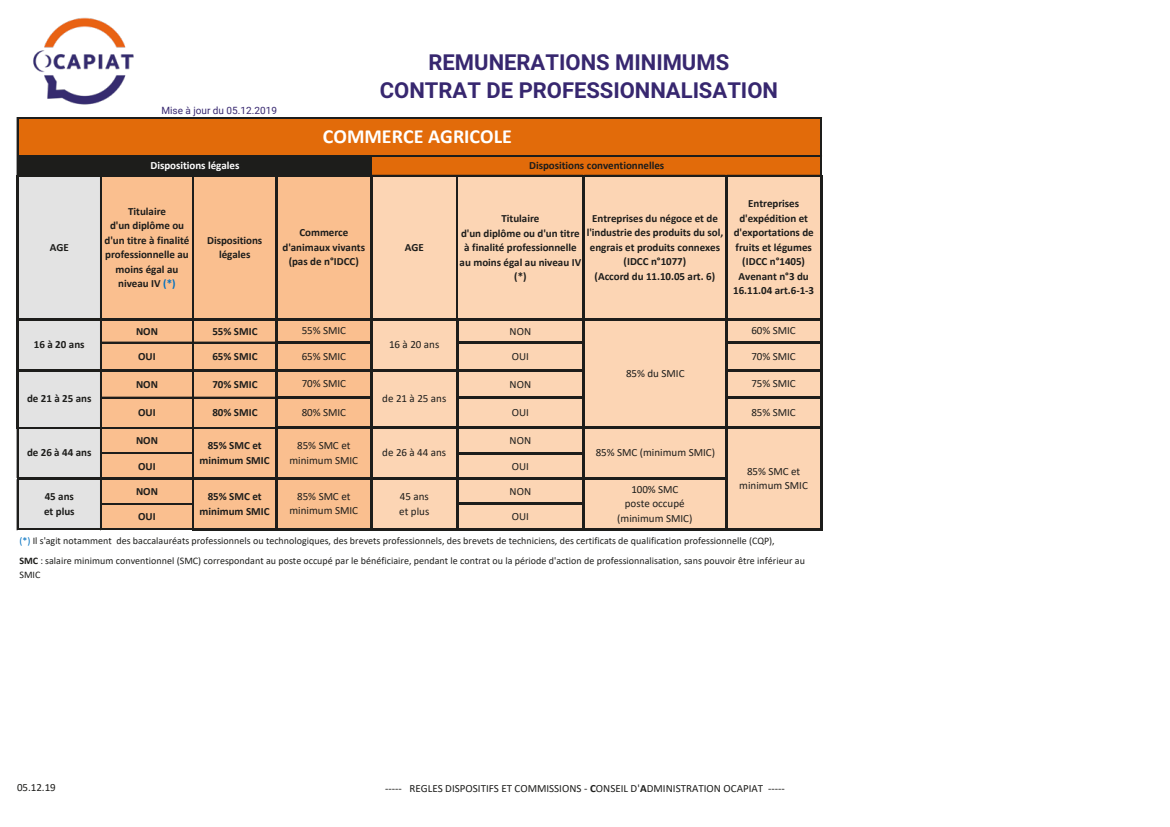
<style>
.page{position:relative;width:1170px;height:827px;background:#fff}
.page>*{position:absolute;margin:0;border:0;box-sizing:border-box;transform-origin:0 0}
.t1{font:700 22px/27.5px "Roboto";color:#37276f;text-align:center}
.t2{font:700 20px "Calibri";color:#fff}
.t3{font:700 11px/14.5px "Calibri";letter-spacing:-.005em;color:#1d1d1b;text-align:center}
.t4{font:11px/14.5px "Calibri";color:#1d1d1b;text-align:center}
.t5{font:700 11px "Calibri";letter-spacing:-.005em;color:#fff}
.t6{font:10px/13.2px "Calibri";letter-spacing:.005em;color:#1d1d1b}
.t7{font:10px "Roboto";letter-spacing:.005em;color:#37276f}
.s1{color:#0070c0}
.s2{font-weight:700}
</style>
<div class="page">
<div style="left:18px;top:118px;width:803px;height:38px;background:#e26b0a"></div>
<div style="left:18px;top:156px;width:353px;height:20px;background:#1d1d1b"></div>
<div style="left:371px;top:156px;width:450px;height:20px;background:#e26b0a"></div>
<div style="left:18px;top:176px;width:83px;height:353px;background:#e3e3e3"></div>
<div style="left:101px;top:176px;width:270px;height:353px;background:#fabf8f"></div>
<div style="left:371px;top:176px;width:450px;height:353px;background:#fcd5b4"></div>
<hr style="left:17px;top:117px;width:1px;height:58px;background:#1d1d1b">
<svg style="left:371px;top:157px;width:1px;height:18px"></svg>
<hr style="left:372px;top:175px;width:210px;height:1px;background:#1d1d1b">
<hr style="left:584px;top:175px;width:141px;height:1px;background:#1d1d1b">
<hr style="left:820px;top:118px;width:1px;height:57px;background:#1d1d1b">
<hr style="left:100px;top:176px;width:1px;height:142px;background:#1d1d1b">
<hr style="left:192px;top:176px;width:1px;height:142px;background:#1d1d1b">
<hr style="left:456px;top:176px;width:1px;height:142px;background:#1d1d1b">
<hr style="left:101px;top:342px;width:174px;height:1px;background:#1d1d1b">
<hr style="left:277px;top:341px;width:95px;height:2px;background:#1d1d1b">
<hr style="left:458px;top:341px;width:126px;height:2px;background:#1d1d1b">
<hr style="left:100px;top:320px;width:1px;height:49px;background:#1d1d1b">
<hr style="left:192px;top:320px;width:1px;height:49px;background:#1d1d1b">
<hr style="left:18px;top:369px;width:566px;height:2px;background:#1d1d1b">
<hr style="left:101px;top:397px;width:174px;height:1px;background:#1d1d1b">
<hr style="left:277px;top:396px;width:95px;height:2px;background:#1d1d1b">
<hr style="left:458px;top:396px;width:126px;height:2px;background:#1d1d1b">
<hr style="left:16px;top:175px;width:3px;height:253px;background:#1d1d1b">
<hr style="left:18px;top:427px;width:257px;height:1px;background:#1d1d1b">
<hr style="left:101px;top:452px;width:92px;height:1px;background:#1d1d1b">
<hr style="left:17px;top:428px;width:1px;height:49px;background:#1d1d1b">
<hr style="left:100px;top:371px;width:1px;height:106px;background:#1d1d1b">
<hr style="left:192px;top:371px;width:1px;height:106px;background:#1d1d1b">
<hr style="left:101px;top:503px;width:92px;height:1px;background:#1d1d1b">
<hr style="left:18px;top:528px;width:174px;height:1px;background:#1d1d1b">
<hr style="left:17px;top:479px;width:1px;height:50px;background:#1d1d1b">
<hr style="left:820px;top:175px;width:2px;height:355px;background:#1d1d1b">
<hr style="left:370px;top:175px;width:2px;height:355px;background:#1d1d1b">
<hr style="left:100px;top:479px;width:1px;height:50px;background:#1d1d1b">
<hr style="left:192px;top:479px;width:1px;height:49px;background:#1d1d1b">
<hr style="left:275px;top:175px;width:2px;height:355px;background:#1d1d1b">
<hr style="left:456px;top:320px;width:2px;height:210px;background:#1d1d1b">
<hr style="left:582px;top:175px;width:2px;height:355px;background:#1d1d1b">
<hr style="left:725px;top:175px;width:2px;height:355px;background:#1d1d1b">
<hr style="left:18px;top:117px;width:803px;height:1px;background:#1d1d1b">
<hr style="left:18px;top:156px;width:803px;height:1px;background:#1d1d1b">
<hr style="left:727px;top:175px;width:93px;height:1px;background:#1d1d1b">
<hr style="left:18px;top:318px;width:804px;height:2px;background:#1d1d1b">
<hr style="left:727px;top:341px;width:95px;height:2px;background:#1d1d1b">
<hr style="left:727px;top:369px;width:95px;height:2px;background:#1d1d1b">
<hr style="left:727px;top:396px;width:95px;height:2px;background:#1d1d1b">
<hr style="left:277px;top:427px;width:545px;height:2px;background:#1d1d1b">
<hr style="left:458px;top:452px;width:126px;height:2px;background:#1d1d1b">
<hr style="left:17px;top:477px;width:710px;height:2px;background:#1d1d1b">
<hr style="left:458px;top:503px;width:126px;height:2px;background:#1d1d1b">
<hr style="left:192px;top:528px;width:630px;height:2px;background:#1d1d1b">
<img style="left:16px;top:17px;width:147px;height:126px">
<p class="t7" style="left:161px;top:104px;width:117px">Mise à jour du 05.12.2019</p>
<h1 class="t1" style="left:380px;top:48px;width:400px">REMUNERATIONS MINIMUMS<br>CONTRAT DE PROFESSIONNALISATION</h1>
<h2 class="t2" style="left:323px;top:123px;width:191px">COMMERCE AGRICOLE</h2>
<p class="t3" style="left:50px;top:240px;width:21px">AGE</p>
<p class="t5" style="left:150px;top:158px;width:91px">Dispositions légales</p>
<p class="t3" style="left:529px;top:158px;width:137px">Dispositions conventionnelles</p>
<p class="t3" style="left:105px;top:204px;width:86px">Titulaire<br>d'un diplôme ou d'un titre à finalité professionnelle au moins égal au niveau IV <span class="s1">(*)</span></p>
<p class="t3" style="left:282px;top:225px;width:84px">Commerce d'animaux vivants (pas de n°IDCC)</p>
<p class="t3" style="left:207px;top:233px;width:57px">Dispositions légales</p>
<p class="t3" style="left:405px;top:240px;width:21px">AGE</p>
<p class="t3" style="left:586px;top:211px;width:138px">Entreprises du négoce et de l'industrie des produits du sol, engrais et produits connexes (IDCC n°1077)<br>(Accord du 11.10.05 art. 6)</p>
<p class="t3" style="left:459px;top:211px;width:123px">Titulaire<br>d'un diplôme ou d'un titre à finalité professionnelle au moins égal au niveau IV (*)</p>
<p class="t3" style="left:733px;top:196px;width:82px">Entreprises d'expédition et d'exportations de fruits et légumes (IDCC n°1405)<br>Avenant n°3 du<br>16.11.04 art.6-1-3</p>
<p class="t4" style="left:302px;top:323px;width:46px">55% SMIC</p>
<p class="t4" style="left:302px;top:348px;width:46px">65% SMIC</p>
<p class="t4" style="left:751px;top:348px;width:46px">70% SMIC</p>
<p class="t4" style="left:751px;top:323px;width:46px">60% SMIC</p>
<p class="t3" style="left:136px;top:323px;width:23px">NON</p>
<p class="t3" style="left:212px;top:323px;width:47px">55% SMIC</p>
<p class="t4" style="left:509px;top:323px;width:23px">NON</p>
<p class="t3" style="left:138px;top:349px;width:19px">OUI</p>
<p class="t3" style="left:212px;top:349px;width:47px">65% SMIC</p>
<p class="t4" style="left:512px;top:349px;width:19px">OUI</p>
<p class="t3" style="left:136px;top:376px;width:23px">NON</p>
<p class="t3" style="left:212px;top:376px;width:47px">70% SMIC</p>
<p class="t4" style="left:509px;top:376px;width:23px">NON</p>
<p class="t3" style="left:138px;top:405px;width:19px">OUI</p>
<p class="t3" style="left:212px;top:405px;width:47px">80% SMIC</p>
<p class="t4" style="left:512px;top:405px;width:19px">OUI</p>
<p class="t3" style="left:136px;top:433px;width:23px">NON</p>
<p class="t4" style="left:509px;top:433px;width:23px">NON</p>
<p class="t3" style="left:138px;top:458px;width:19px">OUI</p>
<p class="t4" style="left:512px;top:458px;width:19px">OUI</p>
<p class="t3" style="left:136px;top:484px;width:23px">NON</p>
<p class="t4" style="left:509px;top:483px;width:23px">NON</p>
<p class="t3" style="left:138px;top:509px;width:19px">OUI</p>
<p class="t4" style="left:512px;top:509px;width:19px">OUI</p>
<p class="t3" style="left:34px;top:337px;width:52px">16 à 20 ans</p>
<p class="t4" style="left:389px;top:336px;width:52px">16 à 20 ans</p>
<p class="t4" style="left:626px;top:365px;width:60px">85% du SMIC</p>
<p class="t4" style="left:751px;top:376px;width:46px">75% SMIC</p>
<p class="t4" style="left:302px;top:376px;width:46px">70% SMIC</p>
<p class="t3" style="left:27px;top:391px;width:66px">de 21 à 25 ans</p>
<p class="t4" style="left:382px;top:391px;width:66px">de 21 à 25 ans</p>
<p class="t4" style="left:302px;top:404px;width:46px">80% SMIC</p>
<p class="t4" style="left:751px;top:404px;width:46px">85% SMIC</p>
<p class="t4" style="left:289px;top:438px;width:70px">85% SMC et minimum SMIC</p>
<p class="t3" style="left:27px;top:445px;width:66px">de 26 à 44 ans</p>
<p class="t3" style="left:200px;top:438px;width:72px">85% SMC et minimum SMIC</p>
<p class="t4" style="left:382px;top:445px;width:66px">de 26 à 44 ans</p>
<p class="t4" style="left:595px;top:445px;width:121px">85% SMC (minimum SMIC)</p>
<p class="t4" style="left:739px;top:463px;width:70px">85% SMC et minimum SMIC</p>
<p class="t4" style="left:617px;top:481px;width:77px">100% SMC<br>poste occupé (minimum SMIC)</p>
<p class="t4" style="left:289px;top:488px;width:70px">85% SMC et minimum SMIC</p>
<p class="t3" style="left:44px;top:489px;width:32px;text-align:left">45 ans et plus</p>
<p class="t3" style="left:200px;top:489px;width:72px">85% SMC et minimum SMIC</p>
<p class="t4" style="left:399px;top:488px;width:32px;text-align:left">45 ans et plus</p>
<p class="t6" style="left:19px;top:534px;width:757px"><span class="s1">(*)</span> Il s'agit notamment des baccalauréats professionnels ou technologiques, des brevets professionnels, des brevets de techniciens, des certificats de qualification professionnelle (CQP),</p>
<p class="t6" style="left:19px;top:554px;width:787px"><span class="s2">SMC</span> : salaire minimum conventionnel (SMC) correspondant au poste occupé par le bénéficiaire, pendant le contrat ou la période d'action de professionnalisation, sans pouvoir être inférieur au<br>SMIC</p>
<p class="t4" style="left:17px;top:779px;width:40px">05.12.19</p>
<p class="t4" style="left:385px;top:780px;width:401px">----- REGLES DISPOSITIFS ET COMMISSIONS - <span class="s2">C</span>ONSEIL D'<span class="s2">A</span>DMINISTRATION OCAPIAT -----</p>
</div>
